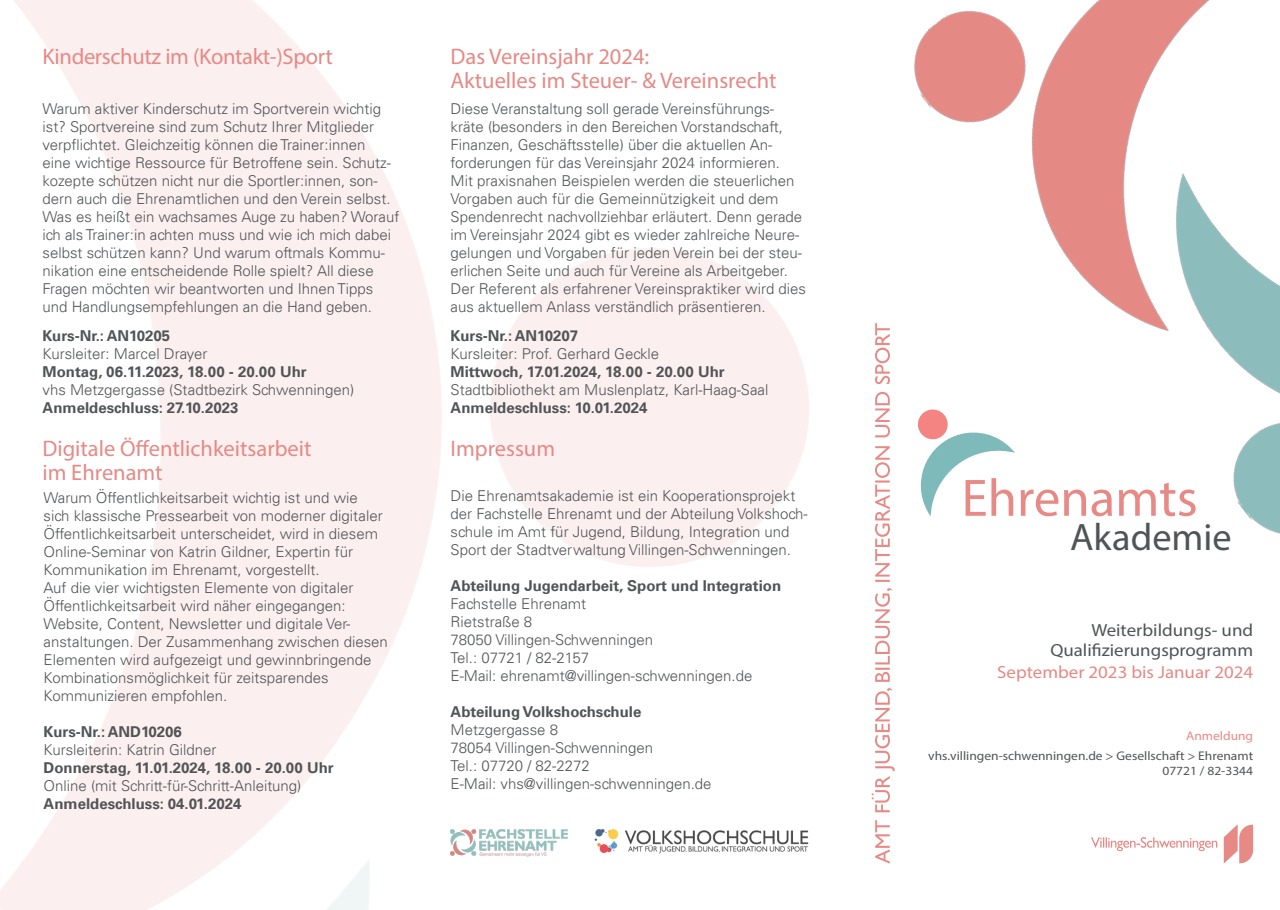
<style>
.page{position:relative;width:1280px;height:910px;background:#fff}
.page>*{position:absolute;margin:0;border:0;box-sizing:border-box;transform-origin:0 0}
.t1{font:52.95px "Myriad Pro";color:#e78985}
.t2{font:38.4px "Myriad Pro";color:#515456}
.t3{font:22.5px "Myriad Pro";color:#e78985}
.t4{font:17.55px "Myriad Pro";color:#515456;scale:1.08 1}
.t5{font:17.55px "Myriad Pro";color:#e78985;scale:1.08 1}
.t6{font:300 15px/18px "Univers LT";color:#515456}
.t7{font:700 15px/18px "Univers LT";color:#515456}
.t8{font:12.6px "Myriad Pro";color:#515456;scale:1.08 1}
.t9{font:12.6px "Myriad Pro";color:#e78985;scale:1.08 1}
.s1{font-weight:300}
</style>
<div class="page">
<svg style="left:872px;top:323px;width:23px;height:541px"></svg>
<img style="left:892px;top:0;width:388px;height:556px">
<svg style="left:917px;top:409px;width:98px;height:107px"></svg>
<img style="left:594px;top:829px;width:215px;height:25px">
<img style="left:451px;top:829px;width:118px;height:28px">
<svg style="left:1091px;top:824px;width:162px;height:40px"></svg>
<p class="t3" style="left:43px;top:43px;width:292px">Kinderschutz im (Kontakt-)Sport</p>
<p class="t6" style="left:43px;top:99px;width:358px">Warum aktiver Kinderschutz im Sportverein wichtig ist? Sportvereine sind zum Schutz Ihrer Mitglieder verpflichtet. Gleichzeitig können die Trainer:innen<br>eine wichtige Ressource für Betroffene sein. Schutz&shy;kozepte schützen nicht nur die Sportler:innen, son&shy;dern auch die Ehrenamtlichen und den Verein selbst.<br>Was es heißt ein wachsames Auge zu haben? Worauf ich als Trainer:in achten muss und wie ich mich dabei selbst schützen kann? Und warum oftmals Kommu&shy;nikation eine entscheidende Rolle spielt? All diese Fragen möchten wir beantworten und Ihnen Tipps und Handlungsempfehlungen an die Hand geben.</p>
<p class="t7" style="left:43px;top:326px;width:313px">Kurs-Nr.: AN10205<br><span class="s1">Kursleiter: Marcel Drayer<br></span>Montag, 06.11.2023, 18.00 - 20.00 Uhr<br><span class="s1">vhs Metzgergasse (Stadtbezirk Schwenningen)<br></span>Anmeldeschluss: 27.10.2023</p>
<p class="t3" style="left:43px;top:434px;width:271px">Digitale Öffentlichkeitsarbeit</p>
<p class="t3" style="left:43px;top:458px;width:122px">im Ehrenamt</p>
<p class="t6" style="left:44px;top:489px;width:341px">Warum Öffentlichkeitsarbeit wichtig ist und wie sich klassische Pressearbeit von moderner digitaler Öffentlichkeitsarbeit unterscheidet, wird in diesem Online-Seminar von Katrin Gildner, Expertin für</p>
<p class="t6" style="left:44px;top:561px;width:278px">Kommunikation im Ehrenamt, vorgestellt.</p>
<p class="t6" style="left:44px;top:579px;width:311px">Auf die vier wichtigsten Elemente von digitaler</p>
<p class="t6" style="left:44px;top:597px;width:346px">Öffentlichkeitsarbeit wird näher eingegangen:<br>Website, Content, Newsletter und digitale Ver&shy;anstaltungen. Der Zusammenhang zwischen diesen Elementen wird aufgezeigt und gewinnbringende Kombinationsmöglichkeit für zeitsparendes</p>
<p class="t6" style="left:44px;top:687px;width:185px">Kommunizieren empfohlen.</p>
<p class="t7" style="left:44px;top:723px;width:140px">Kurs-Nr.: AND10206</p>
<p class="t6" style="left:44px;top:741px;width:175px">Kursleiterin: Katrin Gildner</p>
<p class="t7" style="left:44px;top:759px;width:292px">Donnerstag, 11.01.2024, 18.00 - 20.00 Uhr</p>
<p class="t6" style="left:44px;top:777px;width:259px">Online (mit Schritt-für-Schritt-Anleitung)</p>
<p class="t7" style="left:44px;top:795px;width:199px">Anmeldeschluss: 04.01.2024</p>
<p class="t3" style="left:451px;top:43px;width:200px">Das Vereinsjahr 2024:</p>
<p class="t3" style="left:451px;top:67px;width:328px">Aktuelles im Steuer- &amp; Vereinsrecht</p>
<p class="t6" style="left:451px;top:99px;width:357px">Diese Veranstaltung soll gerade Vereinsführungs&shy;kräte (besonders in den Bereichen Vorstandschaft, Finanzen, Geschäftsstelle) über die aktuellen An&shy;forderungen für das Vereinsjahr 2024 informieren.<br>Mit praxisnahen Beispielen werden die steuerlichen Vorgaben auch für die Gemeinnützigkeit und dem Spendenrecht nachvollziehbar erläutert. Denn gerade im Vereinsjahr 2024 gibt es wieder zahlreiche Neure&shy;gelungen und Vorgaben für jeden Verein bei der steu&shy;erlichen Seite und auch für Vereine als Arbeitgeber.<br>Der Referent als erfahrener Vereinspraktiker wird dies aus aktuellem Anlass verständlich präsentieren.</p>
<p class="t7" style="left:451px;top:326px;width:129px">Kurs-Nr.: AN10207</p>
<p class="t6" style="left:451px;top:344px;width:210px">Kursleiter: Prof. Gerhard Geckle</p>
<p class="t7" style="left:451px;top:362px;width:276px">Mittwoch, 17.01.2024, 18.00 - 20.00 Uhr</p>
<p class="t6" style="left:451px;top:380px;width:319px">Stadtbibliothekt am Muslenplatz, Karl-Haag-Saal</p>
<p class="t7" style="left:451px;top:398px;width:198px">Anmeldeschluss: 10.01.2024</p>
<p class="t3" style="left:451px;top:434px;width:106px">Impressum</p>
<p class="t6" style="left:451px;top:487px;width:359px">Die Ehrenamtsakademie ist ein Kooperationsprojekt der Fachstelle Ehrenamt und der Abteilung Volkshoch&shy;schule im Amt für Jugend, Bildung, Integration und Sport der Stadtverwaltung Villingen-Schwenningen.</p>
<p class="t7" style="left:451px;top:577px;width:332px">Abteilung Jugendarbeit, Sport und Integration</p>
<p class="t6" style="left:451px;top:595px;width:137px">Fachstelle Ehrenamt</p>
<p class="t6" style="left:451px;top:613px;width:83px">Rietstraße 8</p>
<p class="t6" style="left:451px;top:631px;width:204px">78050 Villingen-Schwenningen</p>
<p class="t6" style="left:451px;top:649px;width:140px">Tel.: 07721 / 82-2157</p>
<p class="t6" style="left:451px;top:667px;width:303px">E-Mail: ehrenamt@villingen-schwenningen.de</p>
<p class="t7" style="left:451px;top:703px;width:192px">Abteilung Volkshochschule</p>
<p class="t6" style="left:451px;top:721px;width:109px">Metzgergasse 8</p>
<p class="t6" style="left:451px;top:739px;width:204px">78054 Villingen-Schwenningen</p>
<p class="t6" style="left:451px;top:757px;width:141px">Tel.: 07720 / 82-2272</p>
<p class="t6" style="left:451px;top:775px;width:263px">E-Mail: vhs@villingen-schwenningen.de</p>
<p class="t1" style="left:961px;top:465px;width:238px">Ehrenamts</p>
<p class="t2" style="left:1070px;top:513px;width:163px">Akademie</p>
<p class="t4" style="left:1091px;top:619px;width:151px">Weiterbildungs- und</p>
<p class="t4" style="left:1050px;top:639px;width:189px">Qualifizierungsprogramm</p>
<p class="t5" style="left:997px;top:661px;width:239px">September 2023 bis Januar 2024</p>
<p class="t9" style="left:1186px;top:728px;width:64px">Anmeldung</p>
<p class="t8" style="left:928px;top:748px;width:302px">vhs.villingen-schwenningen.de &gt; Gesellschaft &gt; Ehrenamt</p>
<p class="t8" style="left:1162px;top:763px;width:85px">07721 / 82-3344</p>
</div>
